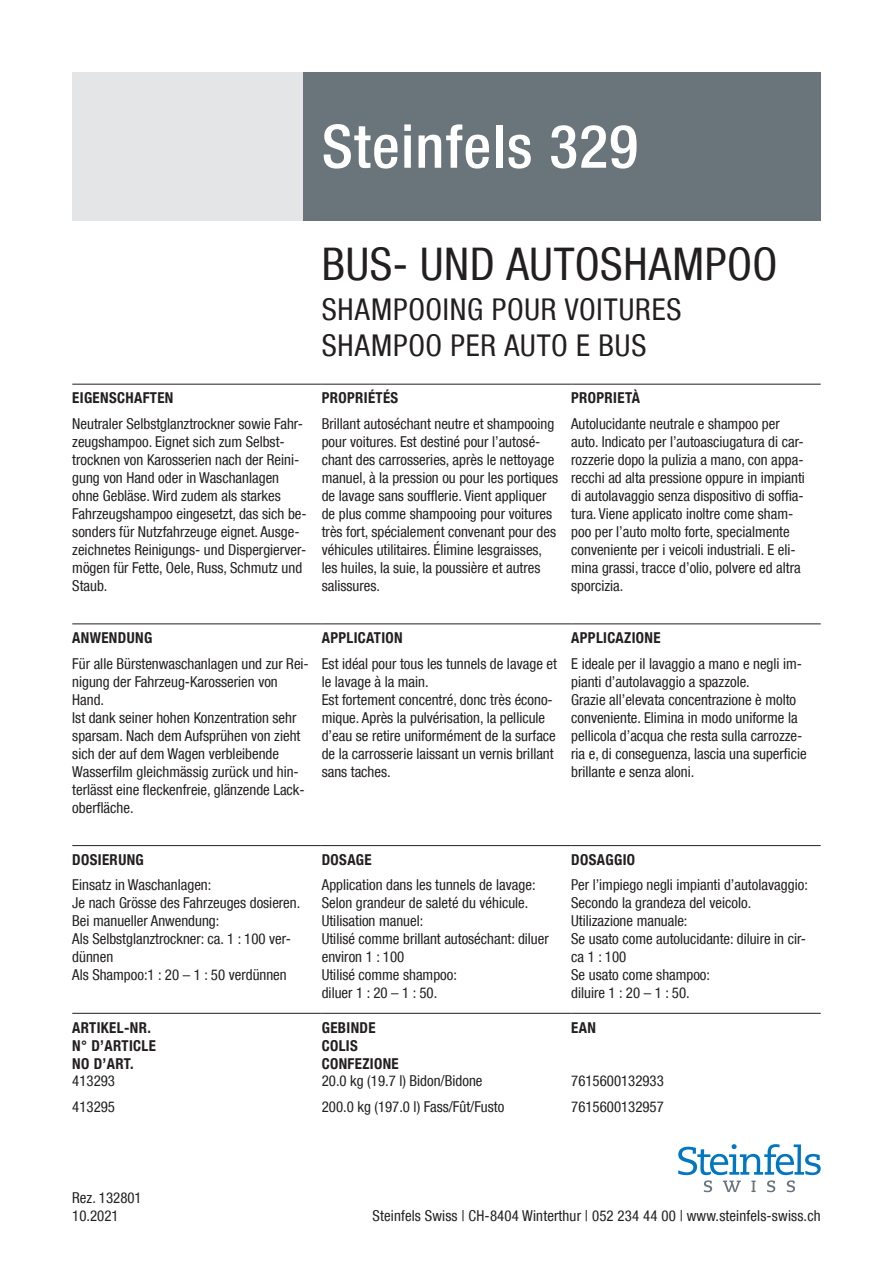
<style>
.page{position:relative;width:893px;height:1263px;background:#fff}
.page>*{position:absolute;margin:0;border:0;box-sizing:border-box;transform-origin:0 0}
.t1{font:500 condensed 60px "Helvetica Neue LT Com";letter-spacing:.02em;color:#fff}
.t2{font:condensed 45px "Helvetica Neue LT Com";letter-spacing:.015em;color:#231f20}
.t3{font:condensed 30px/36px "Helvetica Neue LT Com";letter-spacing:.03em;color:#231f20}
.t4{font:condensed 15px/18px "Helvetica Neue LT Com";color:#231f20}
.t5{font:700 condensed 15px/18px "Helvetica Neue LT Com";letter-spacing:.025em;color:#231f20}
</style>
<div class="page">
<div style="left:72px;top:72px;width:322px;height:149px;background:#e4e5e7"></div>
<hr style="left:322px;top:384px;width:249px;height:1px;background:#231f20">
<hr style="left:571px;top:384px;width:250px;height:1px;background:#231f20">
<hr style="left:72px;top:623px;width:250px;height:1px;background:#231f20">
<hr style="left:322px;top:623px;width:249px;height:1px;background:#231f20">
<hr style="left:571px;top:623px;width:250px;height:1px;background:#231f20">
<hr style="left:72px;top:384px;width:250px;height:1px;background:#231f20">
<hr style="left:322px;top:845px;width:249px;height:1px;background:#231f20">
<hr style="left:571px;top:845px;width:250px;height:1px;background:#231f20">
<hr style="left:72px;top:845px;width:250px;height:1px;background:#231f20">
<hr style="left:72px;top:1013px;width:250px;height:1px;background:#231f20">
<hr style="left:322px;top:1013px;width:249px;height:1px;background:#231f20">
<hr style="left:571px;top:1013px;width:250px;height:1px;background:#231f20">
<div style="left:304px;top:72px;width:517px;height:149px;background:#6a747b"></div>
<svg style="left:678px;top:1144px;width:143px;height:48px"></svg>
<h1 class="t1" style="left:322px;top:111px;width:318px">Steinfels 329</h1>
<h2 class="t2" style="left:322px;top:238px;width:457px">BUS- UND AUTOSHAMPOO</h2>
<h3 class="t3" style="left:322px;top:291px;width:361px">SHAMPOOING POUR VOITURES<br>SHAMPOO PER AUTO E BUS</h3>
<p class="t5" style="left:72px;top:389px;width:103px">EIGENSCHAFTEN</p>
<p class="t5" style="left:322px;top:389px;width:78px">PROPRIÉTÉS</p>
<p class="t5" style="left:571px;top:389px;width:70px">PROPRIETÀ</p>
<p class="t4" style="left:72px;top:414px;width:236px">Neutraler Selbstglanztrockner sowie Fahr&shy;zeugshampoo. Eignet sich zum Selbst&shy;trocknen von Karosserien nach der Reini&shy;gung von Hand oder in Waschanlagen ohne Gebläse. Wird zudem als starkes Fahrzeugshampoo eingesetzt, das sich be&shy;sonders für Nutzfahrzeuge eignet. Ausge&shy;zeichnetes Reinigungs- und Dispergierver&shy;mögen für Fette, Oele, Russ, Schmutz und Staub.</p>
<p class="t4" style="left:322px;top:414px;width:238px">Brillant autoséchant neutre et shampooing pour voitures. Est destiné pour l’autosé&shy;chant des carrosseries, après le nettoyage manuel, à la pression ou pour les portiques de lavage sans soufflerie. Vient appliquer de plus comme shampooing pour voitures très fort, spécialement convenant pour des véhicules utilitaires. Élimine lesgraisses, les huiles, la suie, la poussière et autres salissures.</p>
<p class="t4" style="left:571px;top:414px;width:235px">Autolucidante neutrale e shampoo per auto. Indicato per l’autoasciugatura di car&shy;rozzerie dopo la pulizia a mano, con appa&shy;recchi ad alta pressione oppure in impianti di autolavaggio senza dispositivo di soffia&shy;tura. Viene applicato inoltre come sham&shy;poo per l’auto molto forte, specialmente conveniente per i veicoli industriali. E eli&shy;mina grassi, tracce d’olio, polvere ed altra sporcizia.</p>
<p class="t5" style="left:72px;top:629px;width:81px">ANWENDUNG</p>
<p class="t5" style="left:322px;top:629px;width:82px">APPLICATION</p>
<p class="t5" style="left:571px;top:629px;width:91px">APPLICAZIONE</p>
<p class="t4" style="left:72px;top:654px;width:238px">Für alle Bürstenwaschanlagen und zur Rei&shy;nigung der Fahrzeug-Karosserien von Hand.<br>Ist dank seiner hohen Konzentration sehr sparsam. Nach dem Aufsprühen von zieht sich der auf dem Wagen verbleibende Wasserfilm gleichmässig zurück und hin&shy;terlässt eine fleckenfreie, glänzende Lack&shy;oberfläche.</p>
<p class="t4" style="left:322px;top:654px;width:237px">Est idéal pour tous les tunnels de lavage et le lavage à la main.<br>Est fortement concentré, donc très écono&shy;mique. Après la pulvérisation, la pellicule d’eau se retire uniformément de la surface de la carrosserie laissant un vernis brillant sans taches.</p>
<p class="t4" style="left:571px;top:654px;width:237px">E ideale per il lavaggio a mano e negli im&shy;pianti d’autolavaggio a spazzole.<br>Grazie all’elevata concentrazione è molto conveniente. Elimina in modo uniforme la pellicola d’acqua che resta sulla carrozze&shy;ria e, di conseguenza, lascia una superficie brillante e senza aloni.</p>
<p class="t5" style="left:72px;top:850px;width:73px">DOSIERUNG</p>
<p class="t5" style="left:322px;top:850px;width:51px">DOSAGE</p>
<p class="t5" style="left:571px;top:850px;width:65px">DOSAGGIO</p>
<p class="t4" style="left:72px;top:876px;width:230px">Einsatz in Waschanlagen:<br>Je nach Grösse des Fahrzeuges dosieren.<br>Bei manueller Anwendung:<br>Als Selbstglanztrockner: ca. 1 : 100 ver&shy;dünnen<br>Als Shampoo:1 : 20 – 1 : 50 verdünnen</p>
<p class="t4" style="left:322px;top:876px;width:229px">Application dans les tunnels de lavage:<br>Selon grandeur de saleté du véhicule.<br>Utilisation manuel:<br>Utilisé comme brillant autoséchant: diluer environ 1 : 100<br>Utilisé comme shampoo:<br>diluer 1 : 20 – 1 : 50.</p>
<p class="t4" style="left:571px;top:876px;width:238px">Per l’impiego negli impianti d’autolavaggio:<br>Secondo la grandeza del veicolo.<br>Utilizazione manuale:<br>Se usato come autolucidante: diluire in cir&shy;ca 1 : 100<br>Se usato come shampoo:<br>diluire 1 : 20 – 1 : 50.</p>
<p class="t5" style="left:72px;top:1018px;width:85px">ARTIKEL-NR.<br>N° D’ARTICLE<br>NO D’ART.</p>
<p class="t5" style="left:322px;top:1018px;width:79px">GEBINDE<br>COLIS<br>CONFEZIONE</p>
<p class="t5" style="left:571px;top:1018px;width:26px">EAN</p>
<p class="t4" style="left:72px;top:1067px;width:44px;line-height:26.5px">413293<br>413295</p>
<p class="t4" style="left:322px;top:1067px;width:184px;line-height:26.5px">20.0 kg (19.7 l) Bidon/Bidone<br>200.0 kg (197.0 l) Fass/Fût/Fusto</p>
<p class="t4" style="left:571px;top:1067px;width:94px;line-height:26.5px">7615600132933<br>7615600132957</p>
<p class="t4" style="left:72px;top:1188px;width:71px">Rez. 132801<br>10.2021</p>
<p class="t4" style="left:372px;top:1206px;width:450px">Steinfels Swiss | CH-8404 Winterthur | 052 234 44 00 | www.steinfels-swiss.ch</p>
</div>
